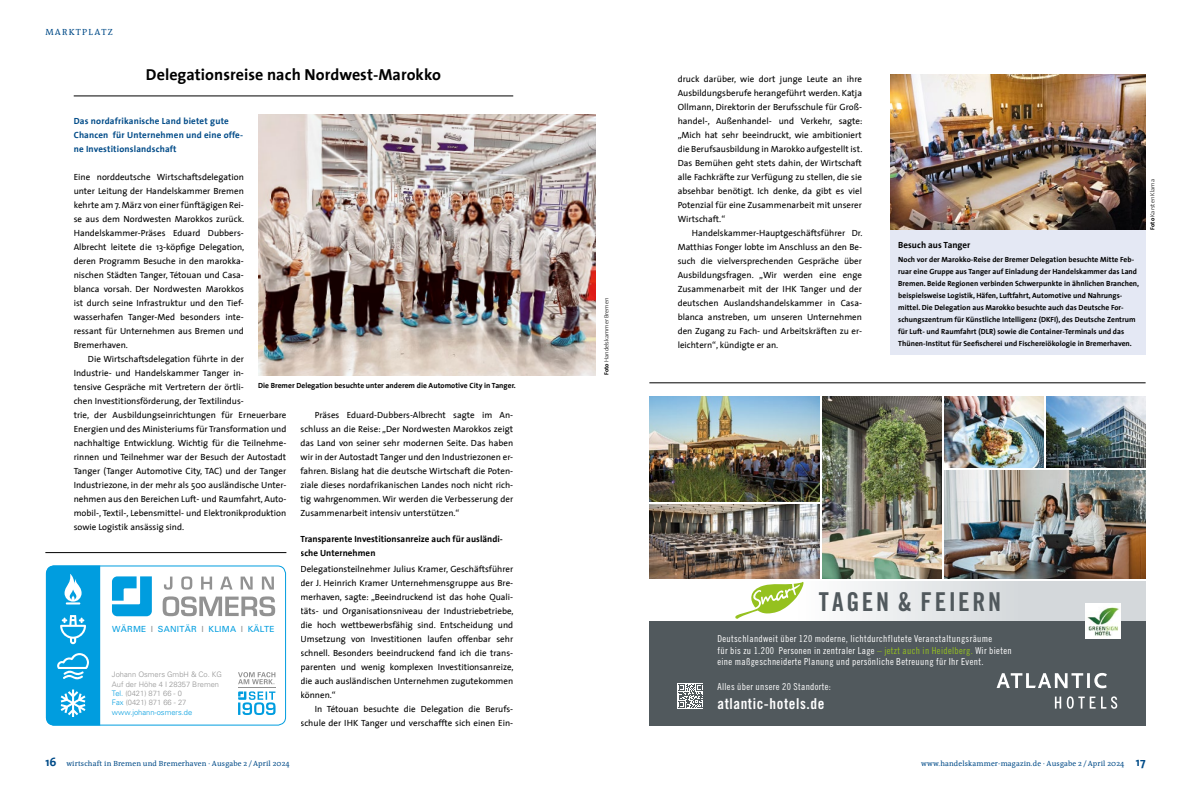
<style>
.page{position:relative;width:1191px;height:794px;background:#fff}
.page>*{position:absolute;margin:0;border:0;box-sizing:border-box;transform-origin:0 0}
.t1{font:26px "Trade Gothic LT Pro Bd Cn 20";letter-spacing:.105em;color:#51595d}
.t2{font:700 16px "The Sans 7";letter-spacing:.005em;color:#000}
.t3{font:15px "Trade Gothic LT Pro Bd Cn 20";letter-spacing:.04em;color:#fff}
.t4{font:9.6px/11.7px "Trade Gothic LT Std Cn 18";letter-spacing:.035em;color:#fff}
.t5{font:9px/14px "The Sans 5";color:#000;text-align:justify}
.t6{font:700 9px/14px "The Sans 7";letter-spacing:.02em;color:#004b88}
.t7{font:700 9px/14px "The Sans 7";letter-spacing:.005em;color:#000}
.t8{font:9px "The Antiqua B5";letter-spacing:.135em;color:#004b88}
.t9{font:8.4px "Univers";letter-spacing:.03em;color:#009ddf}
.t10{font:700 7.5px/12px "The Sans 7";letter-spacing:.005em;color:#000}
.t11{font:7.5px "The Antiqua B5";letter-spacing:.02em;color:#004b88}
.t12{font:300 7.5px/9.4px "Univers";color:#929292}
.t13{font:300 6px "The Sans 3";color:#000}
.s1{color:#929292}
.s2{color:#009ddf}
.s3{font-family:"The Sans 7";font-weight:700}
.s4{color:#95c11f}
.s5{font-family:"The Sans 7";font-weight:700;font-size:12px}
</style>
<div class="page">
<div style="left:890px;top:155px;width:255px;height:199px;background:#e4e8f4"></div>
<hr style="left:649px;top:382px;width:496px;height:1px;background:#000">
<svg style="left:649px;top:397px;width:496px;height:329px"></svg>
<img style="left:649px;top:397px;width:170px;height:105px">
<img style="left:991px;top:470px;width:154px;height:108px">
<img style="left:649px;top:504px;width:170px;height:74px">
<img style="left:944px;top:397px;width:99px;height:71px">
<img style="left:1046px;top:397px;width:99px;height:71px">
<div style="left:649px;top:581px;width:496px;height:40px;background:linear-gradient(to right,#fff,#cdd1d5)"></div>
<div style="left:649px;top:621px;width:496px;height:104px;background:#51595d"></div>
<svg style="left:996px;top:673px;width:110px;height:15px"></svg>
<svg style="left:1054px;top:696px;width:41px;height:12px"></svg>
<svg style="left:1101px;top:696px;width:16px;height:12px"></svg>
<div style="left:677px;top:683px;width:26px;height:25px;background:#fff"></div>
<svg style="left:678px;top:684px;width:24px;height:24px"></svg>
<img style="left:1085px;top:603px;width:35px;height:35px">
<img style="left:944px;top:470px;width:47px;height:108px">
<svg style="left:734px;top:581px;width:69px;height:38px"></svg>
<img style="left:822px;top:397px;width:119px;height:181px">
<hr style="left:74px;top:96px;width:439px;height:1px;background:#000">
<img style="left:258px;top:114px;width:337px;height:262px">
<img style="left:890px;top:75px;width:255px;height:155px">
<div style="left:46px;top:565px;width:240px;height:160px;border:1px solid #009ddf;border-radius:8px"></div>
<hr style="left:238px;top:687px;width:37px;height:1px;background:#929292">
<svg style="left:238px;top:691px;width:37px;height:24px"></svg>
<svg style="left:238px;top:672px;width:37px;height:12px"></svg>
<svg style="left:112px;top:576px;width:40px;height:40px"></svg>
<svg style="left:163px;top:576px;width:112px;height:40px"></svg>
<svg style="left:46px;top:565px;width:54px;height:160px;background:#1fa9e2"></svg>
<hr style="left:45px;top:552px;width:241px;height:1px;background:#000">
<p class="t8" style="left:45px;top:27px;width:69px">MARKTPLATZ</p>
<h2 class="t2" style="left:146px;top:61px;width:296px">Delegationsreise nach Nordwest-Marokko</h2>
<p class="t6" style="left:74px;top:113px;width:171px">Das nordafrikanische Land bietet gute<br>Chancen für Unternehmen und eine offe&shy;ne Investitionslandschaft</p>
<p class="t5" style="left:74px;top:169px;width:172px">Eine norddeutsche Wirtschaftsdelegation unter Leitung der Handelskammer Bremen kehrte am 7. März von einer fünftägigen Rei&shy;se aus dem Nordwesten Marokkos zurück.<br>Handelskammer-Präses Eduard Dubbers-Albrecht leitete die 13-köpfige Delegation, deren Programm Besuche in den marokka&shy;nischen Städten Tanger, Tétouan und Casa&shy;blanca vorsah. Der Nordwesten Marokkos ist durch seine Infrastruktur und den Tief&shy;wasserhafen Tanger-Med besonders inte&shy;ressant für Unternehmen aus Bremen und Bremerhaven.</p>
<p class="t5" style="left:74px;top:351px;width:214px;text-align:left;text-indent:14px">Die Wirtschaftsdelegation führte in der<br>Industrie- und Handelskammer Tanger in-<br>tensive Gespräche mit Vertretern der örtli-<br>chen Investitionsförderung, der Textilindus-<br>trie, der Ausbildungseinrichtungen für Erneuerbare Energien und des Ministeriums für Transformation und nachhaltige Entwicklung. Wichtig für die Teilnehme&shy;rinnen und Teilnehmer war der Besuch der Autostadt Tanger (Tanger Automotive City, TAC) und der Tanger Industriezone, in der mehr als 500 ausländische Unter&shy;nehmen aus den Bereichen Luft- und Raumfahrt, Auto&shy;mobil-, Textil-, Lebensmittel- und Elektronikproduktion sowie Logistik ansässig sind.</p>
<p class="t10" style="left:258px;top:379px;width:259px">Die Bremer Delegation besuchte unter anderem die Automotive City in Tanger.</p>
<p class="t5" style="left:300px;top:407px;width:214px;text-indent:14px">Präses Eduard-Dubbers-Albrecht sagte im An&shy;schluss an die Reise: „Der Nordwesten Marokkos zeigt das Land von seiner sehr modernen Seite. Das haben wir in der Autostadt Tanger und den Industriezonen er&shy;fahren. Bislang hat die deutsche Wirtschaft die Poten&shy;ziale dieses nordafrikanischen Landes noch nicht rich&shy;tig wahrgenommen. Wir werden die Verbesserung der Zusammenarbeit intensiv unterstützen.“</p>
<p class="t7" style="left:300px;top:531px;width:204px">Transparente Investitionsanreize auch für ausländi&shy;sche Unternehmen</p>
<p class="t5" style="left:300px;top:561px;width:215px">Delegationsteilnehmer Julius Kramer, Geschäftsführer der J. Heinrich Kramer Unternehmensgruppe aus Bre&shy;merhaven, sagte: „Beeindruckend ist das hohe Quali&shy;täts- und Organisationsniveau der Industriebetriebe, die hoch wettbewerbsfähig sind. Entscheidung und Umsetzung von Investitionen laufen offenbar sehr schnell. Besonders beeindruckend fand ich die trans&shy;parenten und wenig komplexen Investitionsanreize, die auch ausländischen Unternehmen zugutekommen können.“</p>
<p class="t5" style="left:300px;top:701px;width:214px;text-align:right">In Tétouan besuchte die Delegation die Berufs&shy;schule der IHK Tanger und verschaffte sich einen Ein-</p>
<p class="t9" style="left:112px;top:624px;width:164px">WÄRME <span class="s1">I</span> SANITÄR <span class="s1">I</span> KLIMA <span class="s1">I</span> KÄLTE</p>
<p class="t12" style="left:112px;top:670px;width:111px">Johann Osmers GmbH &amp; Co. KG<br>Auf der Höhe 4 I 28357 Bremen<br><span class="s2">Tel.</span> (0421) 871 66 - 0<br><span class="s2">Fax</span> (0421) 871 66 - 27 <span class="s2">www.johann-osmers.de</span></p>
<p class="t13" style="left:601px;top:375px;width:79px;rotate:-90deg"><span class="s3">Foto</span> Handelskammer Bremen</p>
<p class="t5" style="left:677px;top:71px;width:186px">druck darüber, wie dort junge Leute an ihre Ausbildungsberufe herangeführt werden. Katja Ollmann, Direktorin der Berufsschule für Groß&shy;handel-, Außenhandel- und Verkehr, sagte: „Mich hat sehr beeindruckt, wie ambitioniert die Berufsausbildung in Marokko aufgestellt ist.<br>Das Bemühen geht stets dahin, der Wirtschaft alle Fachkräfte zur Verfügung zu stellen, die sie absehbar benötigt. Ich denke, da gibt es viel Potenzial für eine Zusammenarbeit mit unserer Wirtschaft.“</p>
<p class="t5" style="left:677px;top:225px;width:186px;text-indent:14px">Handelskammer-Hauptgeschäftsführer Dr.<br>Matthias Fonger lobte im Anschluss an den Be&shy;such die vielversprechenden Gespräche über Ausbildungsfragen. „Wir werden eine enge Zusammenarbeit mit der IHK Tanger und der deutschen Auslandshandelskammer in Casa&shy;blanca anstreben, um unseren Unternehmen den Zugang zu Fach- und Arbeitskräften zu er&shy;leichtern“, kündigte er an.</p>
<p class="t7" style="left:898px;top:237px;width:74px">Besuch aus Tanger</p>
<p class="t10" style="left:898px;top:253px;width:242px">Noch vor der Marokko-Reise der Bremer Delegation besuchte Mitte Feb&shy;ruar eine Gruppe aus Tanger auf Einladung der Handelskammer das Land Bremen. Beide Regionen verbinden Schwerpunkte in ähnlichen Branchen, beispielsweise Logistik, Häfen, Luftfahrt, Automotive und Nahrungs&shy;mittel. Die Delegation aus Marokko besuchte auch das Deutsche For&shy;schungszentrum für Künstliche Intelligenz (DKFI), des Deutsche Zentrum für Luft- und Raumfahrt (DLR) sowie die Container-Terminals und das Thünen-Institut für Seefischerei und Fischereiökologie in Bremerhaven.</p>
<p class="t13" style="left:1147px;top:230px;width:52px;rotate:-90deg"><span class="s3">Foto</span> Karsten Klama</p>
<h1 class="t1" style="left:818px;top:586px;width:184px">TAGEN &amp; FEIERN</h1>
<p class="t4" style="left:717px;top:632px;width:296px">Deutschlandweit über 120 moderne, lichtdurchflutete Veranstaltungsräume<br>für bis zu 1.200 Personen in zentraler Lage <span class="s4">– jetzt auch in Heidelberg.</span> Wir bieten eine maßgeschneiderte Planung und persönliche Betreuung für Ihr Event.</p>
<p class="t4" style="left:717px;top:681px;width:115px">Alles über unsere 20 Standorte:</p>
<h3 class="t3" style="left:717px;top:694px;width:108px">atlantic-hotels.de</h3>
<p class="t11" style="left:45px;top:759px;width:246px"><span class="s5">16</span> wirtschaft in Bremen und Bremerhaven · Ausgabe 2 /April 2024</p>
<p class="t11" style="left:921px;top:759px;width:226px">www.handelskammer-magazin.de · Ausgabe 2 /April 2024 <span class="s5">17</span></p>
</div>
